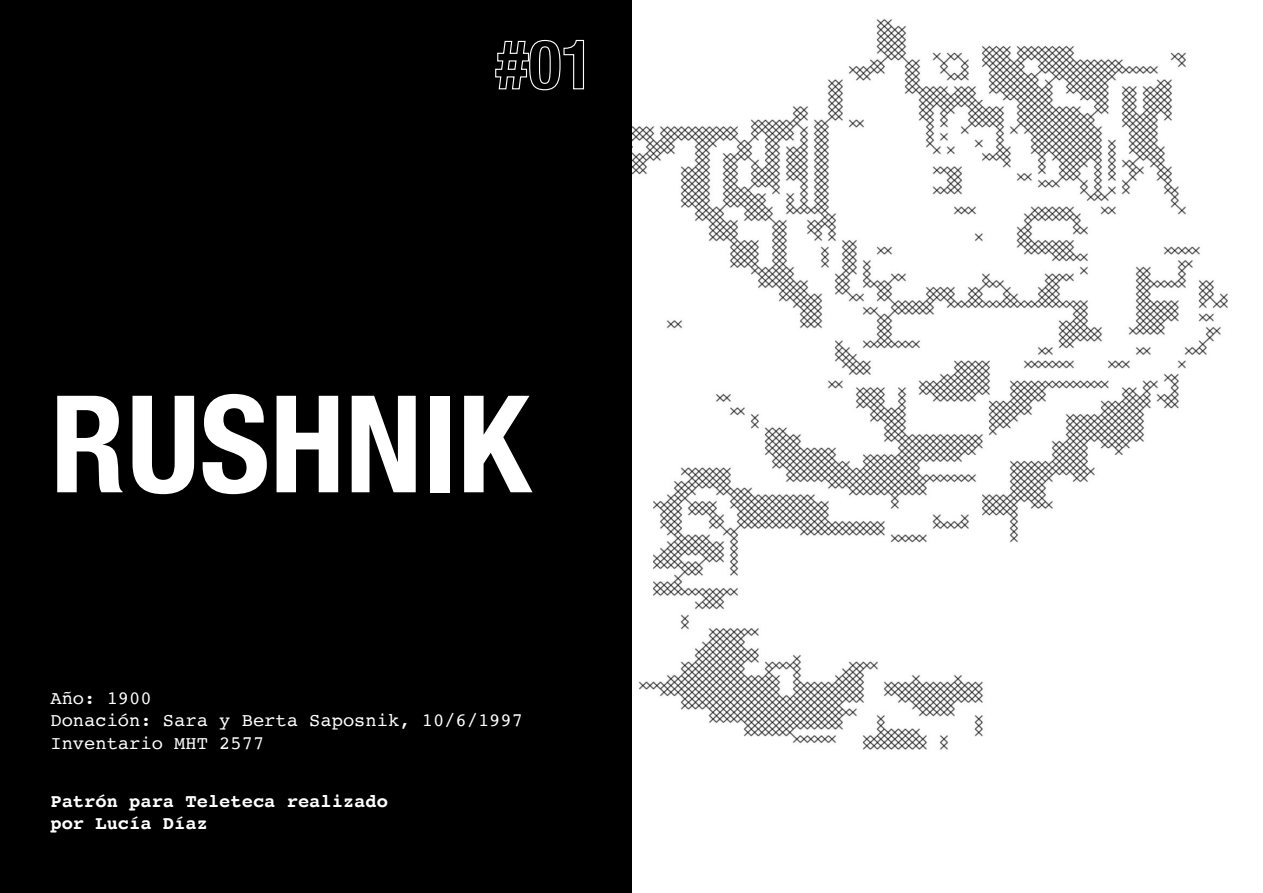
<style>
.page{position:relative;width:1263px;height:893px;background:#fff}
.page>*{position:absolute;margin:0;border:0;box-sizing:border-box;transform-origin:0 0}
.t1{font:700 condensed 135.15px "Helvetica Neue LT Std";color:#fff}
.t2{font:18.75px/22.5px "Courier";color:#fff}
.t3{font:700 18.75px/22.5px "Courier";color:#fff}
</style>
<div class="page">
<img style="left:631px;top:14px;width:597px;height:736px">
<div style="left:631px;top:727px;width:60px;height:166px;background:#fff"></div>
<div style="left:631px;top:709px;width:17px;height:34px;background:#fff"></div>
<div style="left:0;top:0;width:631px;height:893px;background:#000001"></div>
<svg style="left:495px;top:39px;width:90px;height:52px"></svg>
<h1 class="t1" style="left:50px;top:362px;width:481px">RUSHNIK</h1>
<p class="t2" style="left:50px;top:686px;width:474px">Año: 1900<br>Donación: Sara y Berta Saposnik, 10/6/1997<br>Inventario MHT 2577</p>
<p class="t3" style="left:50px;top:789px;width:339px">Patrón para Teleteca realizado por Lucía Díaz</p>
</div>
